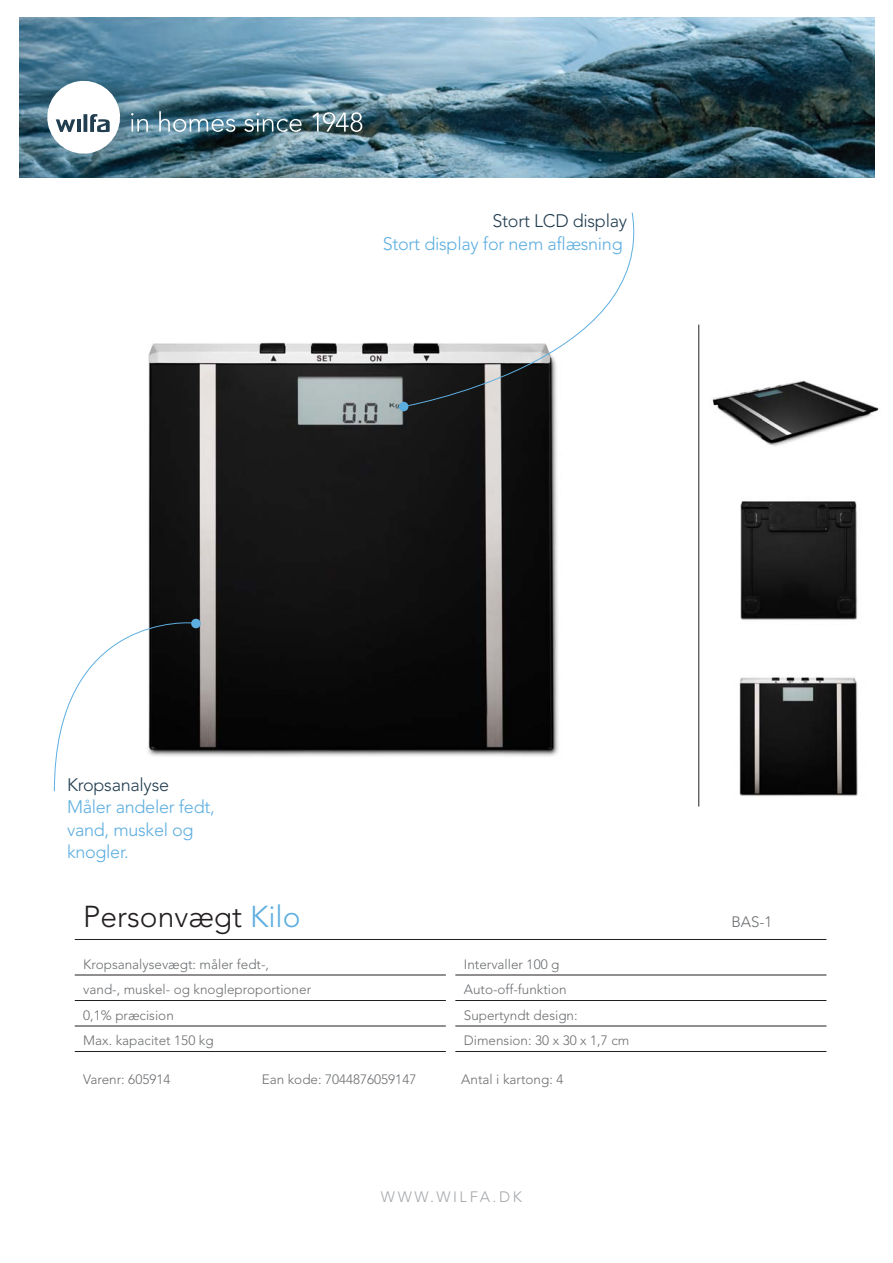
<style>
.page{position:relative;width:893px;height:1263px;background:#fff}
.page>*{position:absolute;margin:0;border:0;box-sizing:border-box;transform-origin:0 0}
.t1{font:300 30px "Avenir LT Std";color:#231f20}
.t2{font:300 18px/22.5px "Avenir LT Std";letter-spacing:-.015em;color:#5daee0}
.t3{font:300 18px "Avenir LT Std";letter-spacing:-.015em;color:#213d50}
.t4{font:300 15px "Avenir LT Std";letter-spacing:.17em;color:#a5a9ac}
.t5{font:300 15px "Avenir LT Std";color:#6b6e71}
.t6{font:300 13.5px/25.5px "Avenir LT Std";color:#6b6e71}
.s1{color:#5daee0}
</style>
<div class="page">
<img style="left:148px;top:342px;width:411px;height:415px">
<img style="left:712px;top:381px;width:167px;height:66px">
<img style="left:740px;top:501px;width:118px;height:119px">
<img style="left:739px;top:677px;width:119px;height:120px">
<hr style="left:698px;top:325px;width:1px;height:481px;background:#231f20">
<img style="left:20px;top:17px;width:855px;height:160px">
<svg style="left:47px;top:81px;width:76px;height:73px"></svg>
<svg style="left:131px;top:113px;width:17px;height:19px"></svg>
<svg style="left:159px;top:111px;width:76px;height:21px;background:#6b90a1"></svg>
<svg style="left:244px;top:113px;width:58px;height:19px"></svg>
<svg style="left:313px;top:112px;width:49px;height:20px"></svg>
<hr style="left:75px;top:939px;width:751px;height:1px;background:#231f20">
<hr style="left:75px;top:975px;width:371px;height:1px;background:#231f20">
<hr style="left:75px;top:1000px;width:371px;height:1px;background:#231f20">
<hr style="left:75px;top:1026px;width:371px;height:1px;background:#231f20">
<hr style="left:75px;top:1051px;width:371px;height:1px;background:#231f20">
<hr style="left:455px;top:975px;width:371px;height:1px;background:#231f20">
<hr style="left:455px;top:1000px;width:371px;height:1px;background:#231f20">
<hr style="left:455px;top:1026px;width:371px;height:1px;background:#231f20">
<hr style="left:455px;top:1051px;width:371px;height:1px;background:#231f20">
<div style="left:191px;top:619px;width:10px;height:9px;background:#5daee0;border-radius:50%"></div>
<svg style="left:54px;top:610px;width:140px;height:182px"></svg>
<svg style="left:398px;top:212px;width:237px;height:196px"></svg>
<div style="left:399px;top:402px;width:9px;height:9px;background:#5daee0;border-radius:50%"></div>
<h2 class="t3" style="left:492px;top:210px;width:136px">Stort LCD display</h2>
<h2 class="t2" style="left:383px;top:232px;width:241px">Stort display for nem aflæsning</h2>
<h2 class="t3" style="left:67px;top:774px;width:104px">Kropsanalyse</h2>
<h2 class="t2" style="left:67px;top:796px;width:149px">Måler andeler fedt, vand, muskel og knogler.</h2>
<h1 class="t1" style="left:83px;top:899px;width:219px">Personvægt <span class="s1">Kilo</span></h1>
<p class="t5" style="left:731px;top:913px;width:42px">BAS-1</p>
<p class="t6" style="left:83px;top:951px;width:229px">Kropsanalysevægt: måler fedt-,<br>vand-, muskel- og knogleproportioner<br>0,1% præcision<br>Max. kapacitet 150 kg</p>
<p class="t6" style="left:464px;top:951px;width:167px">Intervaller 100 g<br>Auto-off-funktion<br>Supertyndt design:<br>Dimension: 30 x 30 x 1,7 cm</p>
<p class="t6" style="left:83px;top:1066px;width:89px">Varenr: 605914</p>
<p class="t6" style="left:262px;top:1066px;width:156px">Ean kode: 7044876059147</p>
<p class="t6" style="left:461px;top:1066px;width:104px">Antal i kartong: 4</p>
<p class="t4" style="left:381px;top:1188px;width:142px">WWW.WILFA.DK</p>
</div>
